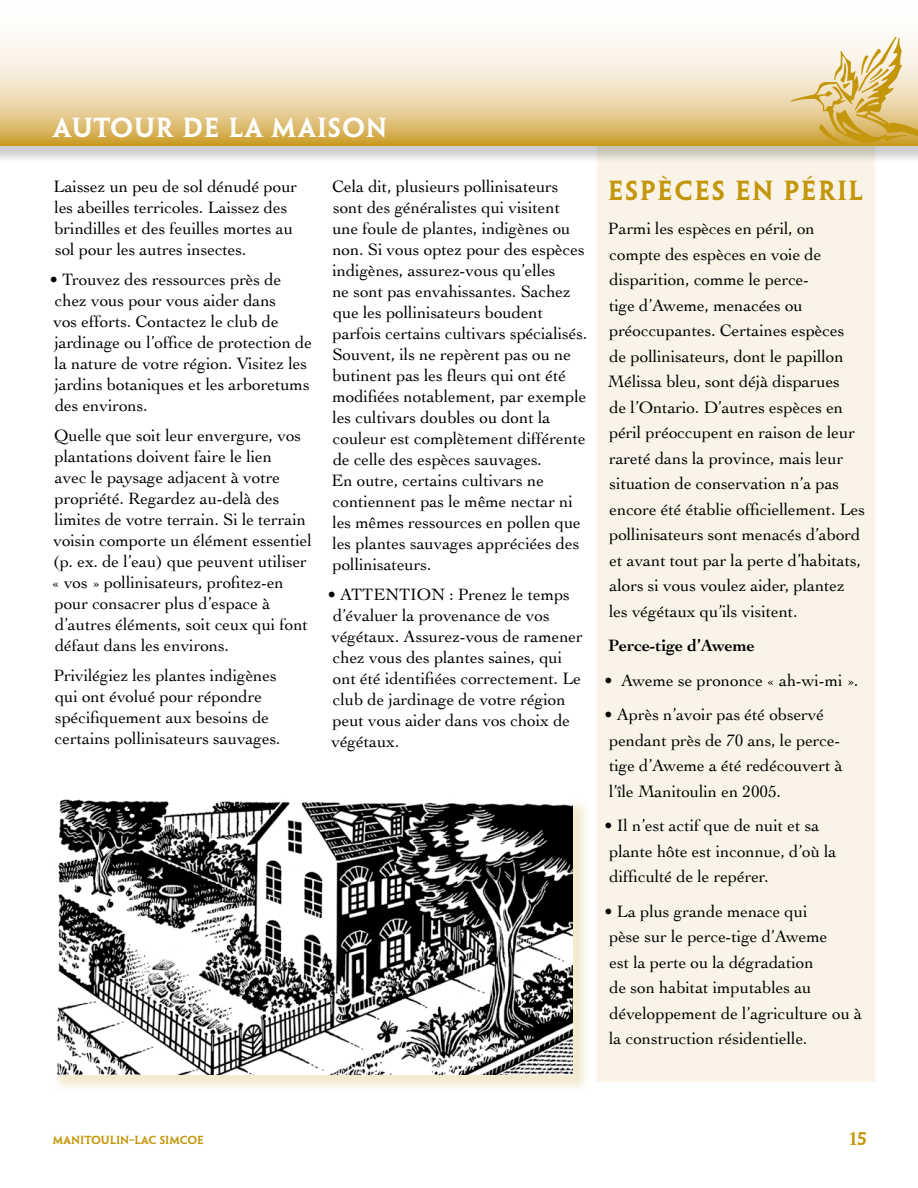
<style>
.page{position:relative;width:918px;height:1188px;background:#fff}
.page>*{position:absolute;margin:0;border:0;box-sizing:border-box;transform-origin:0 0}
.t1{font:24.75px "Penumbra MM 585 1000";letter-spacing:.03em;color:#fff}
.t2{font:24.75px "Penumbra MM 585 1000";letter-spacing:.05em;color:#c4960c}
.t3{font:17.25px/21px "Cochin";letter-spacing:-.005em;color:#000}
.t4{font:700 17.25px "Cochin";letter-spacing:-.005em;color:#000}
.t5{font:16.5px "Penumbra MM 585 1000";color:#c4960c}
.t6{font:10.5px "Penumbra MM 585 1000";letter-spacing:-.005em;color:#c4960c}
</style>
<div class="page">
<div style="left:597px;top:131px;width:277px;height:951px;background:#f9f4e7"></div>
<div style="left:0;top:0;width:918px;height:164px;background:#000;opacity:.2"></div>
<svg style="left:0;top:0;width:918px;height:146px"></svg>
<svg style="left:791px;top:33px;width:127px;height:111px"></svg>
<div style="left:52px;top:798px;width:539px;height:295px;background:#c4960c;opacity:.2"></div>
<img style="left:52px;top:798px;width:521px;height:276px">
<h1 class="t1" style="left:52px;top:113px;width:336px">AUTOUR DE LA MAISON</h1>
<p class="t3" style="left:54px;top:175px;width:245px">Laissez un peu de sol dénudé pour les abeilles terricoles. Laissez des brindilles et des feuilles mortes au sol pour les autres insectes.</p>
<p class="t3" style="left:50px;top:268px;width:264px">• Trouvez des ressources près de chez vous pour vous aider dans<br>vos efforts. Contactez le club de jardinage ou l’office de protection de la nature de votre région. Visitez les jardins botaniques et les arboretums des environs.</p>
<p class="t3" style="left:52px;top:424px;width:261px">Quelle que soit leur envergure, vos plantations doivent faire le lien<br>avec le paysage adjacent à votre propriété. Regardez au-delà des limites de votre terrain. Si le terrain voisin comporte un élément essentiel (p. ex. de l’eau) que peuvent utiliser « vos » pollinisateurs, profitez-en pour consacrer plus d’espace à d’autres éléments, soit ceux qui font défaut dans les environs.</p>
<p class="t3" style="left:53px;top:664px;width:229px">Privilégiez les plantes indigènes qui ont évolué pour répondre spécifiquement aux besoins de certains pollinisateurs sauvages.</p>
<p class="t3" style="left:332px;top:175px;width:257px">Cela dit, plusieurs pollinisateurs sont des généralistes qui visitent une foule de plantes, indigènes ou non. Si vous optez pour des espèces indigènes, assurez-vous qu’elles<br>ne sont pas envahissantes. Sachez que les pollinisateurs boudent parfois certains cultivars spécialisés.<br>Souvent, ils ne repèrent pas ou ne butinent pas les fleurs qui ont été modifiées notablement, par exemple les cultivars doubles ou dont la couleur est complètement différente de celle des espèces sauvages.<br>En outre, certains cultivars ne contiennent pas le même nectar ni les mêmes ressources en pollen que les plantes sauvages appréciées des pollinisateurs.</p>
<p class="t3" style="left:328px;top:583px;width:257px">• ATTENTION : Prenez le temps d’évaluer la provenance de vos végétaux. Assurez-vous de ramener chez vous des plantes saines, qui ont été identifiées correctement. Le club de jardinage de votre région peut vous aider dans vos choix de végétaux.</p>
<h1 class="t2" style="left:608px;top:176px;width:257px">ESPÈCES EN PÉRIL</h1>
<p class="t3" style="left:608px;top:215px;width:259px;line-height:25.5px">Parmi les espèces en péril, on compte des espèces en voie de disparition, comme le perce-<br>tige d’Aweme, menacées ou préoccupantes. Certaines espèces<br>de pollinisateurs, dont le papillon Mélissa bleu, sont déjà disparues<br>de l’Ontario. D’autres espèces en péril préoccupent en raison de leur rareté dans la province, mais leur situation de conservation n’a pas encore été établie officiellement. Les pollinisateurs sont menacés d’abord et avant tout par la perte d’habitats, alors si vous voulez aider, plantez les végétaux qu’ils visitent.</p>
<p class="t4" style="left:608px;top:634px;width:148px">Perce-tige d’Aweme</p>
<p class="t3" style="left:604px;top:669px;width:256px">• Aweme se prononce « ah-wi-mi ».</p>
<p class="t3" style="left:604px;top:701px;width:240px;line-height:25.5px">• Après n’avoir pas été observé pendant près de 70 ans, le perce&shy;tige d’Aweme a été redécouvert à l’île Manitoulin en 2005.</p>
<p class="t3" style="left:604px;top:812px;width:234px;line-height:25.5px">• Il n’est actif que de nuit et sa plante hôte est inconnue, d’où la difficulté de le repérer.</p>
<p class="t3" style="left:604px;top:898px;width:260px;line-height:25.5px">• La plus grande menace qui<br>pèse sur le perce-tige d’Aweme<br>est la perte ou la dégradation<br>de son habitat imputables au développement de l’agriculture ou à la construction résidentielle.</p>
<p class="t6" style="left:53px;top:1134px;width:153px">MANITOULIN–LAC SIMCOE</p>
<p class="t5" style="left:850px;top:1129px;width:19px">15</p>
</div>
